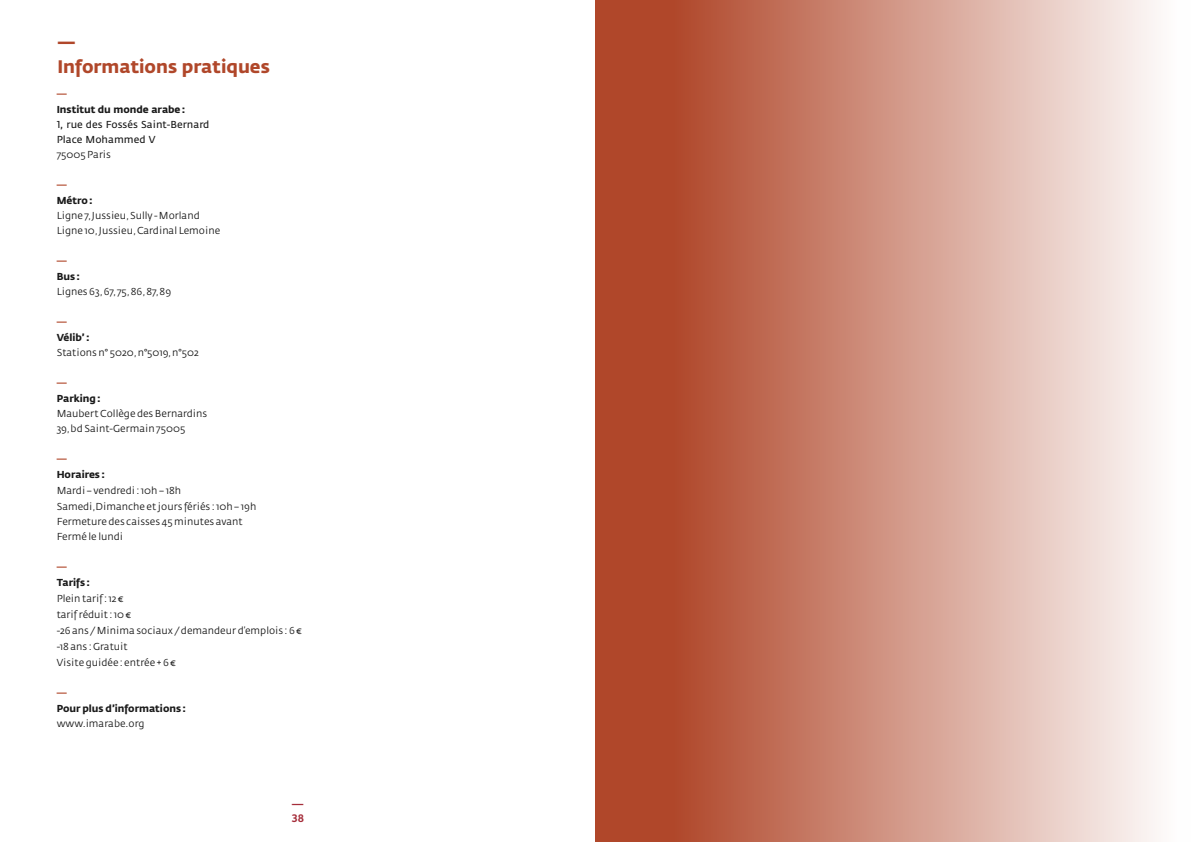
<style>
.page{position:relative;width:1191px;height:842px;background:#fff}
.page>*{position:absolute;margin:0;border:0;box-sizing:border-box;transform-origin:0 0}
.t1{font:700 18px/25px "Fedra Sans";color:#b0472a}
.t2{font:700 18px "Mondara Sans";color:#a52d3a}
.t3{font:700 15px "Mondara Sans";color:#a52d3a}
.t4{font:10px/16px "Fedra Sans";color:#1a1a1a}
.t5{font:700 10px "Fedra Sans";color:#1a1a1a}
.t6{font:10px/15px "Fedra Sans";color:#1a1a1a}
.t7{font:500 10px "Fedra Sans";color:#b0472a}
</style>
<div class="page">
<svg style="left:595px;top:0;width:562px;height:842px;background:#d09281"></svg>
<h1 class="t1" style="left:57px;top:29px;width:214px">—<br>Informations pratiques</h1>
<p class="t7" style="left:57px;top:88px;width:11px">—</p>
<p class="t5" style="left:57px;top:104px;width:130px">Institut du monde arabe:</p>
<p class="t6" style="left:57px;top:118px;width:154px">1, rue des Fossés Saint-Bernard<br>Place Mohammed V</p>
<p class="t4" style="left:57px;top:147px;width:56px">75005 Paris</p>
<p class="t7" style="left:57px;top:179px;width:11px">—</p>
<p class="t5" style="left:57px;top:195px;width:38px">Métro:</p>
<p class="t4" style="left:57px;top:209px;width:165px;line-height:15px">Ligne 7,Jussieu,Sully - Morland<br>Ligne 10,Jussieu,Cardinal Lemoine</p>
<p class="t7" style="left:57px;top:255px;width:11px">—</p>
<p class="t5" style="left:57px;top:271px;width:25px">Bus :</p>
<p class="t4" style="left:57px;top:284px;width:116px">Lignes 63,67,75,86,87,89</p>
<p class="t7" style="left:57px;top:316px;width:11px">—</p>
<p class="t5" style="left:57px;top:332px;width:34px">Vélib’:</p>
<p class="t4" style="left:57px;top:345px;width:144px">Stations n° 5020,n°5019,n°502</p>
<p class="t7" style="left:57px;top:377px;width:11px">—</p>
<p class="t5" style="left:57px;top:393px;width:46px">Parking:</p>
<p class="t4" style="left:57px;top:407px;width:152px;line-height:15px">Maubert Collège des Bernardins<br>39,bd Saint-Germain 75005</p>
<p class="t7" style="left:57px;top:453px;width:11px">—</p>
<p class="t5" style="left:57px;top:469px;width:50px">Horaires :</p>
<p class="t4" style="left:57px;top:483px;width:201px">Mardi – vendredi:10h – 18h<br>Samedi,Dimanche et jours fériés :10h – 19h</p>
<p class="t4" style="left:57px;top:515px;width:188px;line-height:15px">Fermeture des caisses 45 minutes avant<br>Fermé le lundi</p>
<p class="t7" style="left:57px;top:561px;width:11px">—</p>
<p class="t5" style="left:57px;top:577px;width:35px">Tarifs :</p>
<p class="t4" style="left:57px;top:591px;width:247px">Plein tarif :12 €<br>tarifréduit :10 €<br>-26 ans /Minima sociaux /demandeur d’emplois :6 € -18 ans :Gratuit<br>Visite guidée:entrée + 6 €</p>
<p class="t7" style="left:57px;top:687px;width:11px">—</p>
<p class="t5" style="left:57px;top:703px;width:131px">Pour plus d’informations :</p>
<p class="t4" style="left:57px;top:716px;width:89px">www.imarabe.org</p>
<h1 class="t2" style="left:291px;top:794px;width:15px">—</h1>
<h2 class="t3" style="left:291px;top:810px;width:14px">38</h2>
</div>
